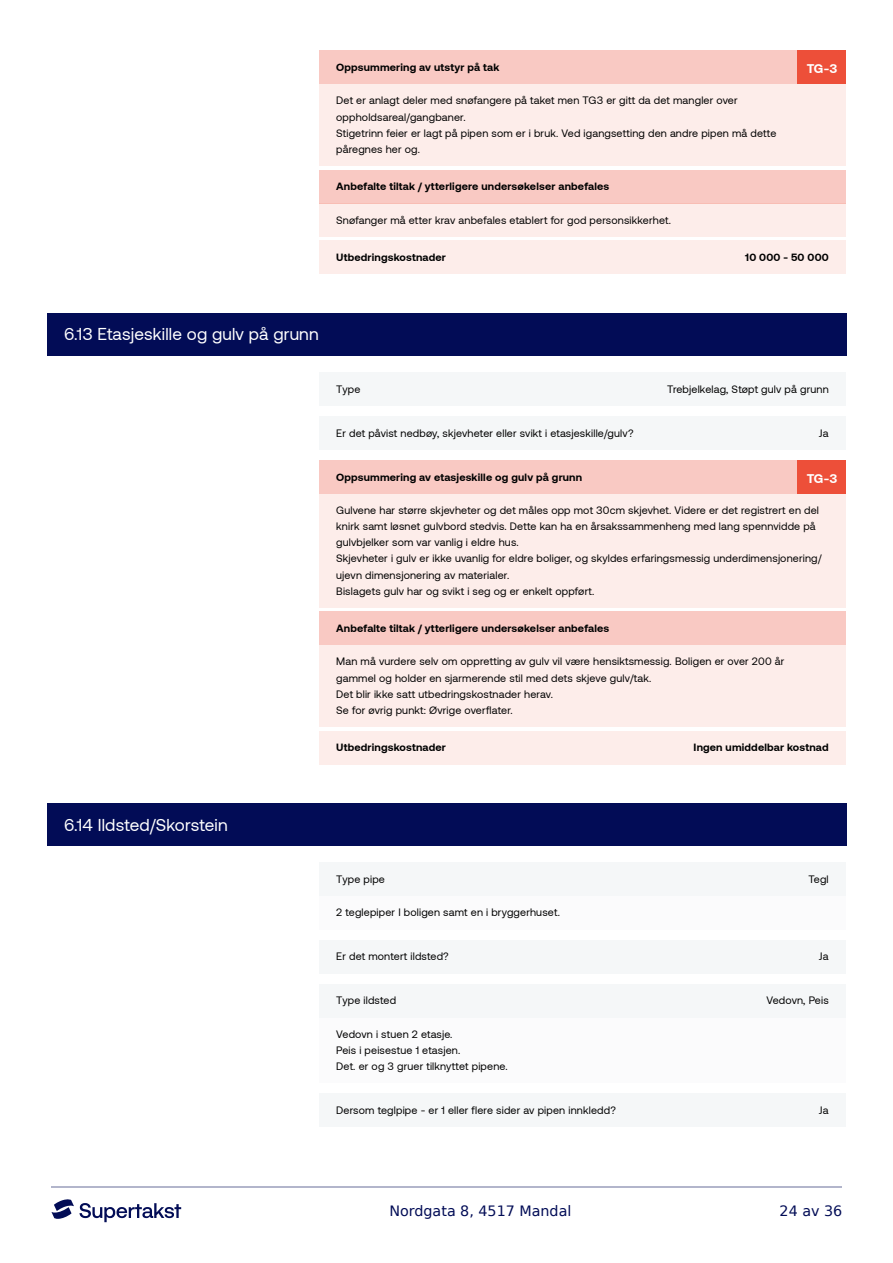
<style>
.page{position:relative;width:893px;height:1263px;background:#fff}
.page>*{position:absolute;margin:0;border:0;box-sizing:border-box;transform-origin:0 0}
.t1{font:17.1px "Aeonik";letter-spacing:.01em;color:#fff}
.t2{font:14.25px "DejaVu Sans";color:#020c56}
.t3{font:700 12.9px "Aeonik";color:#fff}
.t4{font:10.65px/16px "Aeonik";letter-spacing:.015em;color:#000}
.t5{font:700 10.65px "Aeonik";letter-spacing:.015em;color:#000}
</style>
<div class="page">
<hr style="left:51px;top:1186px;width:791px;height:2px;background:#b2b5cb">
<svg style="left:80px;top:1203px;width:101px;height:19px"></svg>
<svg style="left:51px;top:1199px;width:23px;height:20px"></svg>
<div style="left:47px;top:313px;width:799px;height:42px;background:#020c56"></div>
<div style="left:47px;top:803px;width:799px;height:43px;background:#020c56"></div>
<div style="left:319px;top:84px;width:527px;height:82px;background:#fdedea"></div>
<div style="left:319px;top:203px;width:527px;height:33px;background:#fdedea"></div>
<div style="left:319px;top:494px;width:527px;height:113px;background:#fdedea"></div>
<div style="left:319px;top:645px;width:527px;height:81px;background:#fdedea"></div>
<div style="left:319px;top:896px;width:527px;height:33px;background:#f5f7f8"></div>
<div style="left:319px;top:1017px;width:527px;height:66px;background:#f5f7f8"></div>
<div style="left:319px;top:51px;width:527px;height:33px;background:#f9c9c3"></div>
<div style="left:798px;top:51px;width:48px;height:33px;background:#ed4f39"></div>
<div style="left:319px;top:170px;width:527px;height:33px;background:#f9c9c3"></div>
<div style="left:319px;top:241px;width:527px;height:33px;background:#fdedea"></div>
<div style="left:319px;top:373px;width:527px;height:33px;background:#f5f7f8"></div>
<div style="left:319px;top:417px;width:527px;height:33px;background:#f5f7f8"></div>
<div style="left:319px;top:461px;width:527px;height:33px;background:#f9c9c3"></div>
<div style="left:798px;top:461px;width:48px;height:33px;background:#ed4f39"></div>
<div style="left:319px;top:612px;width:527px;height:33px;background:#f9c9c3"></div>
<div style="left:319px;top:731px;width:527px;height:33px;background:#fdedea"></div>
<div style="left:319px;top:863px;width:527px;height:33px;background:#f5f7f8"></div>
<div style="left:319px;top:940px;width:527px;height:33px;background:#f5f7f8"></div>
<div style="left:319px;top:984px;width:527px;height:33px;background:#f5f7f8"></div>
<div style="left:319px;top:1093px;width:527px;height:34px;background:#f5f7f8"></div>
<p class="t5" style="left:336px;top:61px;width:165px">Oppsummering av utstyr på tak</p>
<p class="t3" style="left:807px;top:61px;width:32px">TG-3</p>
<p class="t4" style="left:336px;top:93px;width:442px">Det er anlagt deler med snøfangere på taket men TG3 er gitt da det mangler over oppholdsareal/gangbaner.<br>Stigetrinn feier er lagt på pipen som er i bruk. Ved igangsetting den andre pipen må dette påregnes her og.</p>
<p class="t5" style="left:336px;top:180px;width:275px">Anbefalte tiltak / ytterligere undersøkelser anbefales</p>
<p class="t4" style="left:336px;top:212px;width:336px">Snøfanger må etter krav anbefales etablert for god personsikkerhet.</p>
<p class="t5" style="left:336px;top:251px;width:111px">Utbedringskostnader</p>
<p class="t5" style="left:745px;top:251px;width:85px">10 000 - 50 000</p>
<h1 class="t1" style="left:64px;top:325px;width:256px">6.13 Etasjeskille og gulv på grunn</h1>
<p class="t4" style="left:336px;top:381px;width:26px">Type</p>
<p class="t4" style="left:667px;top:381px;width:163px">Trebjelkelag, Støpt gulv på grunn</p>
<p class="t4" style="left:336px;top:425px;width:299px">Er det påvist nedbøy, skjevheter eller svikt i etasjeskille/gulv?</p>
<p class="t4" style="left:819px;top:425px;width:11px">Ja</p>
<p class="t5" style="left:336px;top:471px;width:247px">Oppsummering av etasjeskille og gulv på grunn</p>
<p class="t3" style="left:807px;top:471px;width:32px">TG-3</p>
<p class="t4" style="left:336px;top:502px;width:487px">Gulvene har større skjevheter og det måles opp mot 30cm skjevhet. Videre er det registrert en del knirk samt løsnet gulvbord stedvis. Dette kan ha en årsakssammenheng med lang spennvidde på gulvbjelker som var vanlig i eldre hus.<br>Skjevheter i gulv er ikke uvanlig for eldre boliger, og skyldes erfaringsmessig underdimensjonering/ ujevn dimensjonering av materialer.<br>Bislagets gulv har og svikt i seg og er enkelt oppført.</p>
<p class="t5" style="left:336px;top:622px;width:275px">Anbefalte tiltak / ytterligere undersøkelser anbefales</p>
<p class="t4" style="left:336px;top:654px;width:450px">Man må vurdere selv om oppretting av gulv vil være hensiktsmessig. Boligen er over 200 år gammel og holder en sjarmerende stil med dets skjeve gulv/tak.<br>Det blir ikke satt utbedringskostnader herav.<br>Se for øvrig punkt: Øvrige overflater.</p>
<p class="t5" style="left:336px;top:741px;width:111px">Utbedringskostnader</p>
<p class="t5" style="left:694px;top:741px;width:137px">Ingen umiddelbar kostnad</p>
<h1 class="t1" style="left:64px;top:815px;width:165px">6.14 Ildsted/Skorstein</h1>
<p class="t4" style="left:336px;top:871px;width:50px">Type pipe</p>
<p class="t4" style="left:808px;top:871px;width:22px">Tegl</p>
<p class="t4" style="left:336px;top:905px;width:225px">2 teglepiper I boligen samt en i bryggerhuset.</p>
<p class="t4" style="left:336px;top:949px;width:114px">Er det montert ildsted?</p>
<p class="t4" style="left:819px;top:949px;width:11px">Ja</p>
<p class="t4" style="left:336px;top:993px;width:61px">Type ildsted</p>
<p class="t4" style="left:766px;top:993px;width:64px">Vedovn, Peis</p>
<p class="t4" style="left:336px;top:1026px;width:173px">Vedovn i stuen 2 etasje.<br>Peis i peisestue 1 etasjen.<br>Det. er og 3 gruer tilknyttet pipene.</p>
<p class="t4" style="left:336px;top:1102px;width:281px">Dersom teglpipe - er 1 eller flere sider av pipen innkledd?</p>
<p class="t4" style="left:819px;top:1102px;width:11px">Ja</p>
<h2 class="t2" style="left:389px;top:1199px;width:184px">Nordgata 8, 4517 Mandal</h2>
<h2 class="t2" style="left:780px;top:1199px;width:64px">24 av 36</h2>
</div>
